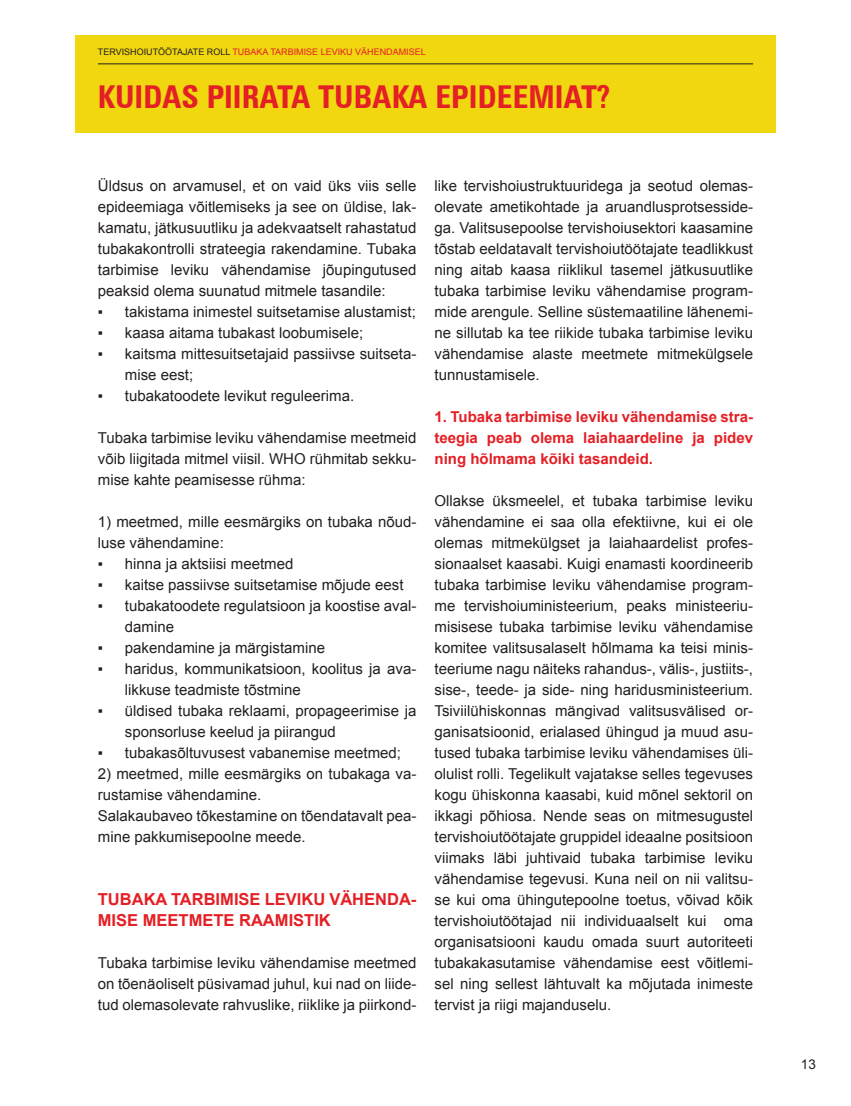
<style>
.page{position:relative;width:851px;height:1106px;background:#fff}
.page>*{position:absolute;margin:0;border:0;box-sizing:border-box;transform-origin:0 0}
.t1{font:700 condensed 31.5px "Zurich BT";color:#e41f25}
.t2{font:700 16.5px/21px "Arial";color:#e41f25}
.t3{font:15px/21px "Arial";color:#231f20}
.t4{font:700 15px/21px "Arial";color:#e41f25;text-align:justify}
.t5{font:13.5px "Arial";color:#231f20}
.t6{font:9px "Arial";color:#e41f25}
.s1{color:#231f20}
</style>
<div class="page">
<div style="left:75px;top:36px;width:700px;height:97px;background:#f0d70f"></div>
<hr style="left:98px;top:63px;width:655px;height:1px;background:#231f20">
<p class="t6" style="left:98px;top:47px;width:329px"><span class="s1">TERVISHOIUTÖÖTAJATE ROLL</span> TUBAKA TARBIMISE LEVIKU VÄHENDAMISEL</p>
<h1 class="t1" style="left:98px;top:77px;width:513px">KUIDAS PIIRATA TUBAKA EPIDEEMIAT?</h1>
<p class="t3" style="left:98px;top:175px;width:320px;text-align:justify">Üldsus on arvamusel, et on vaid üks viis selle epideemiaga võitlemiseks ja see on üldise, lak&shy;kamatu, jätkusuutliku ja adekvaatselt rahastatud tubakakontrolli strateegia rakendamine. Tubaka tarbimise leviku vähendamise jõupingutused peaksid olema suunatud mitmele tasandile:</p>
<p class="t3" style="left:98px;top:301px;width:319px">▪ takistama inimestel suitsetamise alustamist;</p>
<p class="t3" style="left:98px;top:322px;width:267px">▪ kaasa aitama tubakast loobumisele;</p>
<p class="t3" style="left:125px;top:343px;width:293px;text-indent:-27px">▪ kaitsma mittesuitsetajaid passiivse suitseta&shy;mise eest;</p>
<p class="t3" style="left:98px;top:385px;width:258px">▪ tubakatoodete levikut reguleerima.</p>
<p class="t3" style="left:98px;top:427px;width:320px;text-align:justify">Tubaka tarbimise leviku vähendamise meetmeid võib liigitada mitmel viisil. WHO rühmitab sekku&shy;mise kahte peamisesse rühma:</p>
<p class="t3" style="left:98px;top:511px;width:320px">1) meetmed, mille eesmärgiks on tubaka nõud&shy;luse vähendamine:</p>
<p class="t3" style="left:98px;top:553px;width:197px">▪ hinna ja aktsiisi meetmed</p>
<p class="t3" style="left:98px;top:574px;width:307px">▪ kaitse passiivse suitsetamise mõjude eest</p>
<p class="t3" style="left:125px;top:595px;width:293px;text-indent:-27px">▪ tubakatoodete regulatsioon ja koostise aval&shy;damine</p>
<p class="t3" style="left:98px;top:637px;width:229px">▪ pakendamine ja märgistamine</p>
<p class="t3" style="left:125px;top:658px;width:293px;text-indent:-27px">▪ haridus, kommunikatsioon, koolitus ja ava&shy;likkuse teadmiste tõstmine</p>
<p class="t3" style="left:125px;top:700px;width:293px;text-indent:-27px">▪ üldised tubaka reklaami, propageerimise ja sponsorluse keelud ja piirangud</p>
<p class="t3" style="left:98px;top:742px;width:304px">▪ tubakasõltuvusest vabanemise meetmed;</p>
<p class="t3" style="left:98px;top:763px;width:320px">2) meetmed, mille eesmärgiks on tubakaga va&shy;rustamise vähendamine.<br>Salakaubaveo tõkestamine on tõendatavalt pea&shy;mine pakkumisepoolne meede.</p>
<p class="t2" style="left:98px;top:888px;width:320px">TUBAKA TARBIMISE LEVIKU VÄHENDA-<br>MISE MEETMETE RAAMISTIK</p>
<p class="t3" style="left:98px;top:952px;width:320px;text-align:justify">Tubaka tarbimise leviku vähendamise meetmed on tõenäoliselt püsivamad juhul, kui nad on liide&shy;tud olemasolevate rahvuslike, riiklike ja piirkond-</p>
<p class="t3" style="left:434px;top:175px;width:320px;text-align:justify">like tervishoiustruktuuridega ja seotud olemas&shy;olevate ametikohtade ja aruandlusprotsesside&shy;ga. Valitsusepoolse tervishoiusektori kaasamine tõstab eeldatavalt tervishoiutöötajate teadlikkust ning aitab kaasa riiklikul tasemel jätkusuutlike tubaka tarbimise leviku vähendamise program&shy;mide arengule. Selline süstemaatiline lähenemi&shy;ne sillutab ka tee riikide tubaka tarbimise leviku vähendamise alaste meetmete mitmekülgsele tunnustamisele.</p>
<p class="t4" style="left:434px;top:406px;width:320px">1. Tubaka tarbimise leviku vähendamise stra&shy;teegia peab olema laiahaardeline ja pidev ning hõlmama kõiki tasandeid.</p>
<p class="t3" style="left:434px;top:490px;width:320px;text-align:justify">Ollakse üksmeelel, et tubaka tarbimise leviku vähendamine ei saa olla efektiivne, kui ei ole olemas mitmekülgset ja laiahaardelist profes&shy;sionaalset kaasabi. Kuigi enamasti koordineerib tubaka tarbimise leviku vähendamise program&shy;me tervishoiuministeerium, peaks ministeeriu&shy;misisese tubaka tarbimise leviku vähendamise komitee valitsusalaselt hõlmama ka teisi minis&shy;teeriume nagu näiteks rahandus-, välis-, justiits-, sise-, teede- ja side- ning haridusministeerium.<br>Tsiviilühiskonnas mängivad valitsusvälised or&shy;ganisatsioonid, erialased ühingud ja muud asu&shy;tused tubaka tarbimise leviku vähendamises üli&shy;olulist rolli. Tegelikult vajatakse selles tegevuses kogu ühiskonna kaasabi, kuid mõnel sektoril on ikkagi põhiosa. Nende seas on mitmesugustel tervishoiutöötajate gruppidel ideaalne positsioon viimaks läbi juhtivaid tubaka tarbimise leviku vähendamise tegevusi. Kuna neil on nii valitsu&shy;se kui oma ühingutepoolne toetus, võivad kõik tervishoiutöötajad nii individuaalselt kui oma organisatsiooni kaudu omada suurt autoriteeti tubakakasutamise vähendamise eest võitlemi&shy;sel ning sellest lähtuvalt ka mõjutada inimeste tervist ja riigi majanduselu.</p>
<p class="t5" style="left:800px;top:1056px;width:17px">13</p>
</div>
